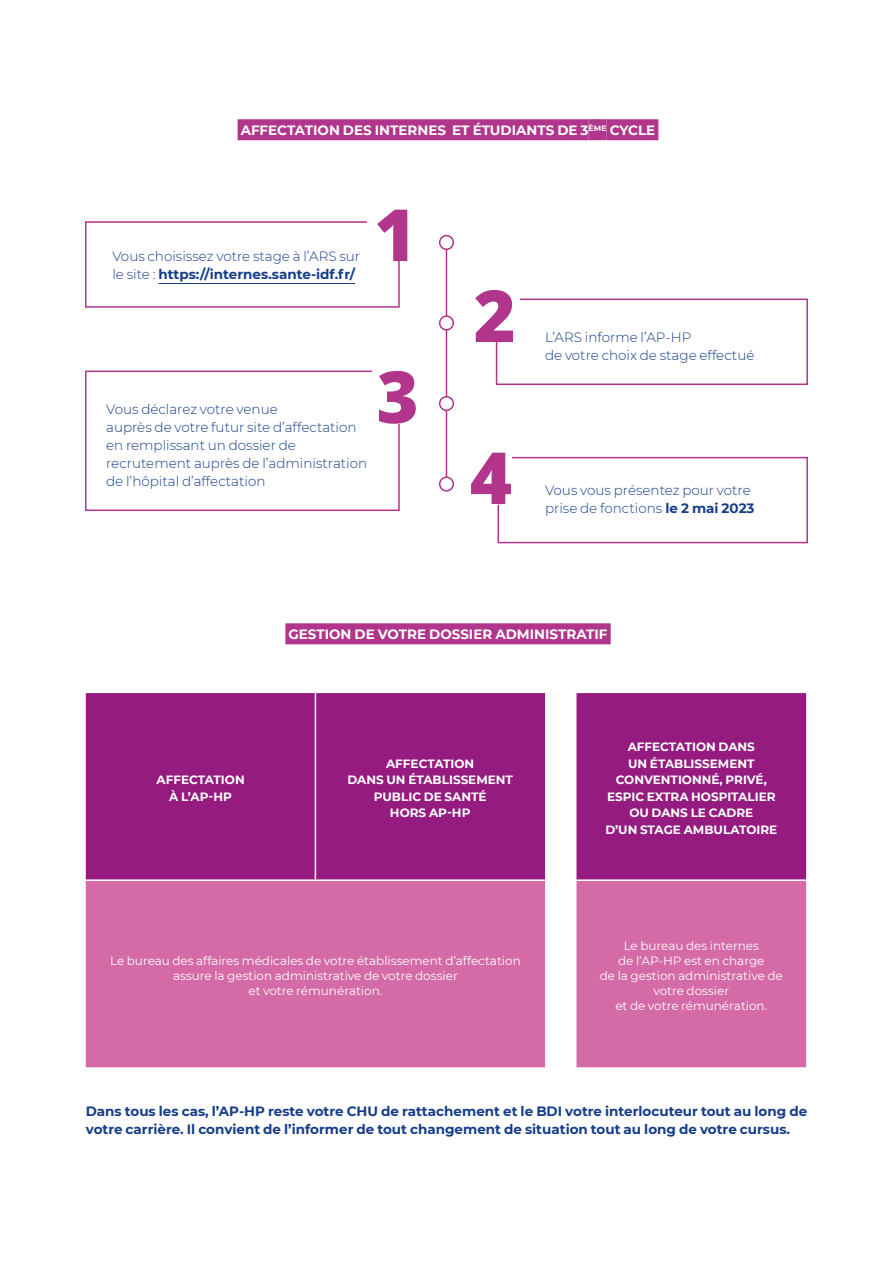
<style>
.page{position:relative;width:893px;height:1263px;background:#fff}
.page>*{position:absolute;margin:0;border:0;box-sizing:border-box;transform-origin:0 0}
.t1{font:800 72px "Open Sans";color:#b0358b}
.t2{font:300 13.5px/18px "Montserrat";color:#153d8a}
.t3{font:700 13.5px/18px "Montserrat";color:#153d8a}
.t4{font:700 13.5px "Montserrat";color:#fff}
.t5{font:12px/15px "Montserrat";color:#fff;text-align:center}
.t6{font:700 12px/16.5px "Montserrat";color:#fff;text-align:center}
.s1{font-weight:700}
</style>
<div class="page">
<div style="left:85px;top:221px;width:315px;height:87px;border:2px solid #b0358b"></div>
<div style="left:367px;top:206px;width:56px;height:55px;background:#fff"></div>
<hr style="left:158px;top:283px;width:197px;height:1px;background:#153d8a">
<div style="left:85px;top:371px;width:315px;height:140px;border:2px solid #b0358b"></div>
<div style="left:372px;top:364px;width:51px;height:60px;background:#fff"></div>
<div style="left:496px;top:299px;width:312px;height:86px;border:2px solid #b0358b"></div>
<div style="left:470px;top:283px;width:50px;height:59px;background:#fff"></div>
<div style="left:497px;top:457px;width:311px;height:86px;border:2px solid #b0358b"></div>
<div style="left:470px;top:443px;width:42px;height:61px;background:#fff"></div>
<hr style="left:446px;top:241px;width:1px;height:243px;background:#b0358b">
<div style="left:440px;top:477px;width:13px;height:14px;background:#fff;border-radius:50%"></div>
<div style="left:439px;top:476px;width:15px;height:16px;border:2px solid #b0358b;border-radius:50%"></div>
<div style="left:440px;top:397px;width:13px;height:13px;background:#fff;border-radius:50%"></div>
<div style="left:439px;top:396px;width:15px;height:15px;border:2px solid #b0358b;border-radius:50%"></div>
<div style="left:440px;top:316px;width:13px;height:14px;background:#fff;border-radius:50%"></div>
<div style="left:439px;top:315px;width:15px;height:16px;border:2px solid #b0358b;border-radius:50%"></div>
<div style="left:440px;top:236px;width:13px;height:13px;background:#fff;border-radius:50%"></div>
<div style="left:439px;top:235px;width:15px;height:15px;border:2px solid #b0358b;border-radius:50%"></div>
<div style="left:86px;top:693px;width:720px;height:187px;background:#951b81"></div>
<div style="left:86px;top:881px;width:720px;height:186px;background:#d46aa6"></div>
<hr style="left:576px;top:879px;width:230px;height:2px;background:#fff">
<hr style="left:315px;top:693px;width:1px;height:186px;background:#fff">
<hr style="left:86px;top:879px;width:229px;height:2px;background:#fff">
<hr style="left:315px;top:879px;width:230px;height:2px;background:#fff">
<div style="left:238px;top:119px;width:351px;height:21px;background:#b0358b"></div>
<div style="left:589px;top:119px;width:18px;height:21px;background:#b0358b"></div>
<div style="left:607px;top:119px;width:51px;height:21px;background:#b0358b"></div>
<div style="left:285px;top:623px;width:326px;height:21px;background:#b0358b"></div>
<p class="t4" style="left:241px;top:120px;width:416px">AFFECTATION DES INTERNES ET ÉTUDIANTS DE 3<sup>ÈME</sup> CYCLE</p>
<p class="t2" style="left:112px;top:247px;width:249px">Vous choisissez votre stage à l’ARS sur le site : <span class="s1">https://internes.sante-idf.fr/</span></p>
<h1 class="t1" style="left:374px;top:180px;width:44px">1</h1>
<p class="t2" style="left:106px;top:400px;width:252px">Vous déclarez votre venue<br>auprès de votre futur site d’affectation</p>
<p class="t2" style="left:106px;top:436px;width:263px">en remplissant un dossier de recrutement auprès de l’administration de l’hôpital d’affectation</p>
<h1 class="t1" style="left:377px;top:342px;width:44px">3</h1>
<h1 class="t1" style="left:474px;top:261px;width:44px">2</h1>
<p class="t2" style="left:545px;top:328px;width:211px">L’ARS informe l’AP-HP<br>de votre choix de stage effectué</p>
<h1 class="t1" style="left:470px;top:423px;width:44px">4</h1>
<p class="t2" style="left:545px;top:481px;width:211px">Vous vous présentez pour votre prise de fonctions <span class="s1">le 2 mai 2023</span></p>
<p class="t6" style="left:156px;top:771px;width:90px">AFFECTATION<br>À L’AP-HP</p>
<p class="t4" style="left:288px;top:624px;width:321px">GESTION DE VOTRE DOSSIER ADMINISTRATIF</p>
<p class="t6" style="left:347px;top:754px;width:167px">AFFECTATION<br>DANS UN ÉTABLISSEMENT<br>PUBLIC DE SANTÉ<br>HORS AP-HP</p>
<p class="t6" style="left:605px;top:738px;width:173px">AFFECTATION DANS<br>UN ÉTABLISSEMENT<br>CONVENTIONNÉ, PRIVÉ,<br>ESPIC EXTRA HOSPITALIER<br>OU DANS LE CADRE<br>D’UN STAGE AMBULATOIRE</p>
<p class="t5" style="left:110px;top:952px;width:412px">Le bureau des affaires médicales de votre établissement d’affectation assure la gestion administrative de votre dossier<br>et votre rémunération.</p>
<p class="t5" style="left:600px;top:937px;width:184px">Le bureau des internes<br>de l’AP-HP est en charge<br>de la gestion administrative de votre dossier<br>et de votre rémunération.</p>
<p class="t3" style="left:86px;top:1102px;width:723px">Dans tous les cas, l’AP-HP reste votre CHU de rattachement et le BDI votre interlocuteur tout au long de votre carrière. Il convient de l’informer de tout changement de situation tout au long de votre cursus.</p>
</div>
